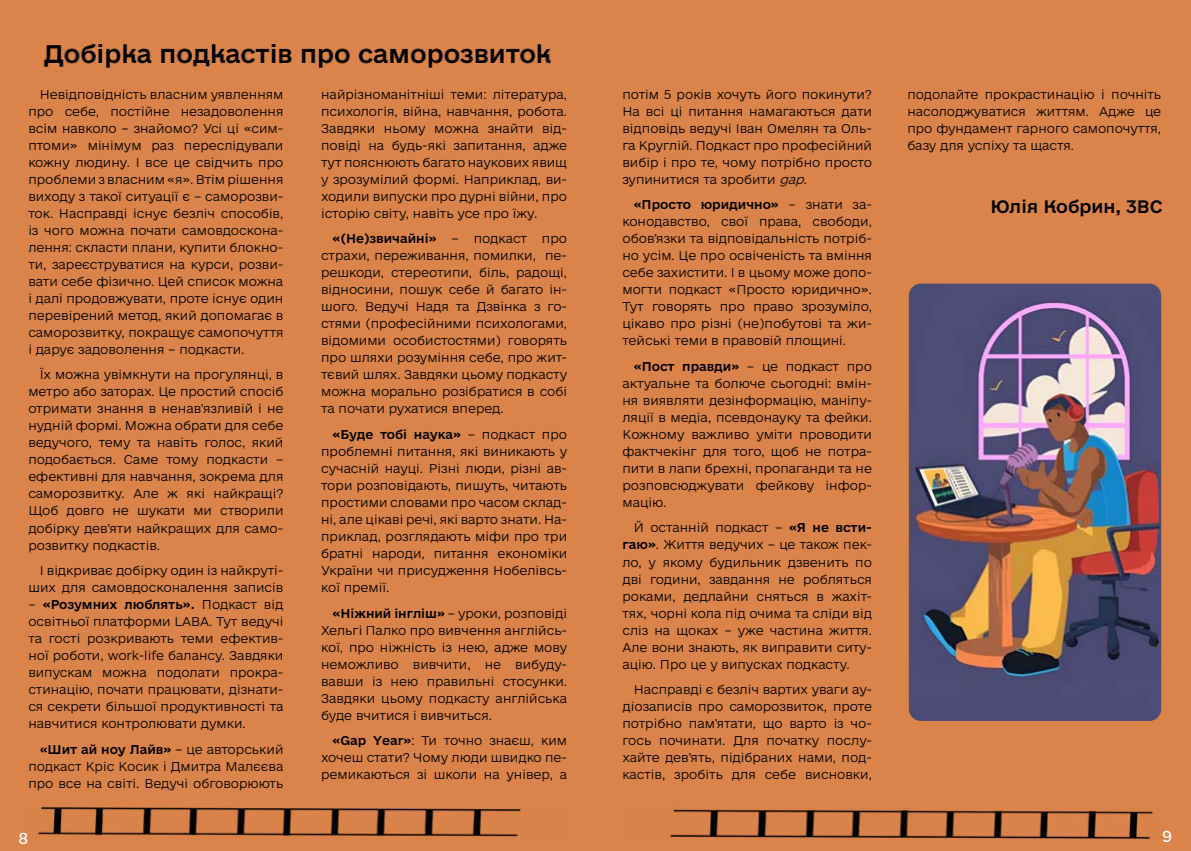
<style>
.page{position:relative;width:1191px;height:851px;background:#fff}
.page>*{position:absolute;margin:0;border:0;box-sizing:border-box;transform-origin:0 0}
.t1{font:24px "e Ukraine Head Medium";color:#000}
.t2{font:17px "e Ukraine Head Medium";color:#000}
.t3{font:15px "e Ukraine Regular";color:#fff}
.t4{font:300 12px/17px "e Ukraine Ultra";color:#000;text-align:justify}
.t5{font:12px "e Ukraine Medium";color:#000}
.s1{font-family:"e Ukraine Ultra";font-weight:300}
.s2{font-family:"e Ukraine Medium";font-weight:400}
.s3{font-style:italic}
</style>
<div class="page">
<div style="left:0;top:0;width:1191px;height:850px;background:#da834a"></div>
<img style="left:909px;top:283px;width:252px;height:437px">
<img style="left:670px;top:807px;width:483px;height:31px">
<img style="left:38px;top:807px;width:483px;height:30px">
<h1 class="t1" style="left:44px;top:41px;width:509px">Добірка подкастів про саморозвиток</h1>
<p class="t4" style="left:28px;top:86px;width:256px;text-indent:11px">Невідповідність власним уявленням про себе, постійне незадоволення всім навколо – знайомо? Усі ці «сим&shy;птоми» мінімум раз переслідували кожну людину. І все це свідчить про проблеми з власним «я». Втім рішення виходу з такої ситуації є – саморозви&shy;ток. Насправді існує безліч способів, із чого можна почати самовдоскона&shy;лення: скласти плани, купити блокно&shy;ти, зареєструватися на курси, розви&shy;вати себе фізично. Цей список можна і далі продовжувати, проте існує один перевірений метод, який допомагає в саморозвитку, покращує самопочуття і дарує задоволення – подкасти.</p>
<p class="t4" style="left:28px;top:367px;width:257px;text-indent:11px">Їх можна увімкнути на прогулянці, в метро або заторах. Це простий спосіб отримати знання в ненав’язливій і не нудній формі. Можна обрати для себе ведучого, тему та навіть голос, який подобається. Саме тому подкасти – ефективні для навчання, зокрема для саморозвитку. Але ж які найкращі?<br>Щоб довго не шукати ми створили добірку дев’яти найкращих для само&shy;розвитку подкастів.</p>
<p class="t4" style="left:28px;top:562px;width:256px;text-align:right">І відкриває добірку один із найкруті&shy;ших для самовдосконалення записів</p>
<p class="t5" style="left:28px;top:597px;width:256px"><span class="s1">–</span> «Розумних люблять». <span class="s1">Подкаст від</span></p>
<p class="t4" style="left:28px;top:613px;width:256px">освітньої платформи LABA. Тут ведучі та гості розкривають теми ефектив&shy;ної роботи, work-life балансу. Завдяки випускам можна подолати прокра&shy;стинацію, почати працювати, дізнати&shy;ся секрети більшої продуктивності та навчитися контролювати думки.</p>
<p class="t5" style="left:40px;top:741px;width:245px">«Шит ай ноу Лайв» <span class="s1">– це авторський</span></p>
<p class="t4" style="left:28px;top:758px;width:256px">подкаст Кріс Косик і Дмитра Малєєва про все на світі. Ведучі обговорюють</p>
<p class="t4" style="left:321px;top:86px;width:247px">найрізноманітніші теми: література, психологія, війна, навчання, робота.<br>Завдяки ньому можна знайти від&shy;повіді на будь-які запитання, адже тут пояснюють багато наукових явищ у зрозумілий формі. Наприклад, ви&shy;ходили випуски про дурні війни, про історію світу, навіть усе про їжу.</p>
<p class="t5" style="left:332px;top:231px;width:236px">«(Не)звичайні» <span class="s1">– подкаст про</span></p>
<p class="t4" style="left:321px;top:248px;width:247px">страхи, переживання, помилки, пе&shy;решкоди, стереотипи, біль, радощі, відносини, пошук себе й багато ін&shy;шого. Ведучі Надя та Дзвінка з го&shy;стями (професійними психологами, відомими особистостями) говорять про шляхи розуміння себе, про жит&shy;тєвий шлях. Завдяки цьому подкасту можна морально розібратися в собі та почати рухатися вперед.</p>
<p class="t5" style="left:332px;top:427px;width:236px">«Буде тобі наука» <span class="s1">– подкаст про</span></p>
<p class="t4" style="left:321px;top:443px;width:247px">проблемні питання, які виникають у сучасній науці. Різні люди, різні ав&shy;тори розповідають, пишуть, читають простими словами про часом склад&shy;ні, але цікаві речі, які варто знати. На&shy;приклад, розглядають міфи про три братні народи, питання економіки України чи присудження Нобелівсь&shy;кої премії.</p>
<p class="t4" style="left:321px;top:605px;width:247px;text-indent:11px"><span class="s2">«Ніжний інгліш»</span> – уроки, розповіді Хельгі Палко про вивчення англійсь&shy;кої, про ніжність із нею, адже мову неможливо вивчити, не вибуду&shy;вавши із нею правильні стосунки.<br>Завдяки цьому подкасту англійська буде вчитися і вивчиться.</p>
<p class="t4" style="left:321px;top:732px;width:247px;text-indent:11px"><span class="s2">«Gap Year»</span>: Ти точно знаєш, ким хочеш стати? Чому люди швидко пе&shy;ремикаються зі школи на універ, а</p>
<p class="t4" style="left:622px;top:86px;width:251px">потім 5 років хочуть його покинути?<br>На всі ці питання намагаються дати відповідь ведучі Іван Омелян та Оль&shy;га Круглій. Подкаст про професійний вибір і про те, чому потрібно просто зупинитися та зробити <span class="s3">gap.</span></p>
<p class="t5" style="left:634px;top:197px;width:240px">«Просто юридично» <span class="s1">– знати за-</span></p>
<p class="t4" style="left:622px;top:213px;width:251px">конодавство, свої права, свободи, обов’язки та відповідальність потріб&shy;но усім. Це про освіченість та вміння себе захистити. І в цьому може допо&shy;могти подкаст «Просто юридично».<br>Тут говорять про право зрозуміло, цікаво про різні (не)побутові та жи&shy;тейські теми в правовій площині.</p>
<p class="t4" style="left:622px;top:358px;width:251px;text-indent:11px"><span class="s2">«Пост правди»</span> – це подкаст про актуальне та болюче сьогодні: вмін&shy;ня виявляти дезінформацію, маніпу&shy;ляції в медіа, псевдонауку та фейки.<br>Кожному важливо уміти проводити фактчекінг для того, щоб не потра&shy;пити в лапи брехні, пропаганди та не розповсюджувати фейкову інфор&shy;мацію.</p>
<p class="t4" style="left:622px;top:520px;width:251px;text-indent:11px">Й останній подкаст – <span class="s2">«Я не всти&shy;гаю»</span>. Життя ведучих – це також пек&shy;ло, у якому будильник дзвенить по дві години, завдання не робляться роками, дедлайни сняться в жахіт&shy;тях, чорні кола під очима та сліди від сліз на щоках – уже частина життя.<br>Але вони знають, як виправити ситу&shy;ацію. Про це у випусках подкасту.</p>
<p class="t4" style="left:622px;top:681px;width:251px;text-indent:11px">Насправді є безліч вартих уваги ау&shy;діозаписів про саморозвиток, проте потрібно пам’ятати, що варто із чо&shy;гось починати. Для початку послу&shy;хайте дев’ять, підібраних нами, под&shy;кастів, зробіть для себе висновки,</p>
<p class="t4" style="left:907px;top:86px;width:255px">подолайте прокрастинацію і почніть насолоджуватися життям. Адже це про фундамент гарного самопочуття, базу для успіху та щастя.</p>
<h2 class="t2" style="left:990px;top:197px;width:174px">Юлія Кобрин, 3ВС</h2>
<p class="t3" style="left:19px;top:829px;width:11px">8</p>
<p class="t3" style="left:1162px;top:827px;width:11px">9</p>
</div>
